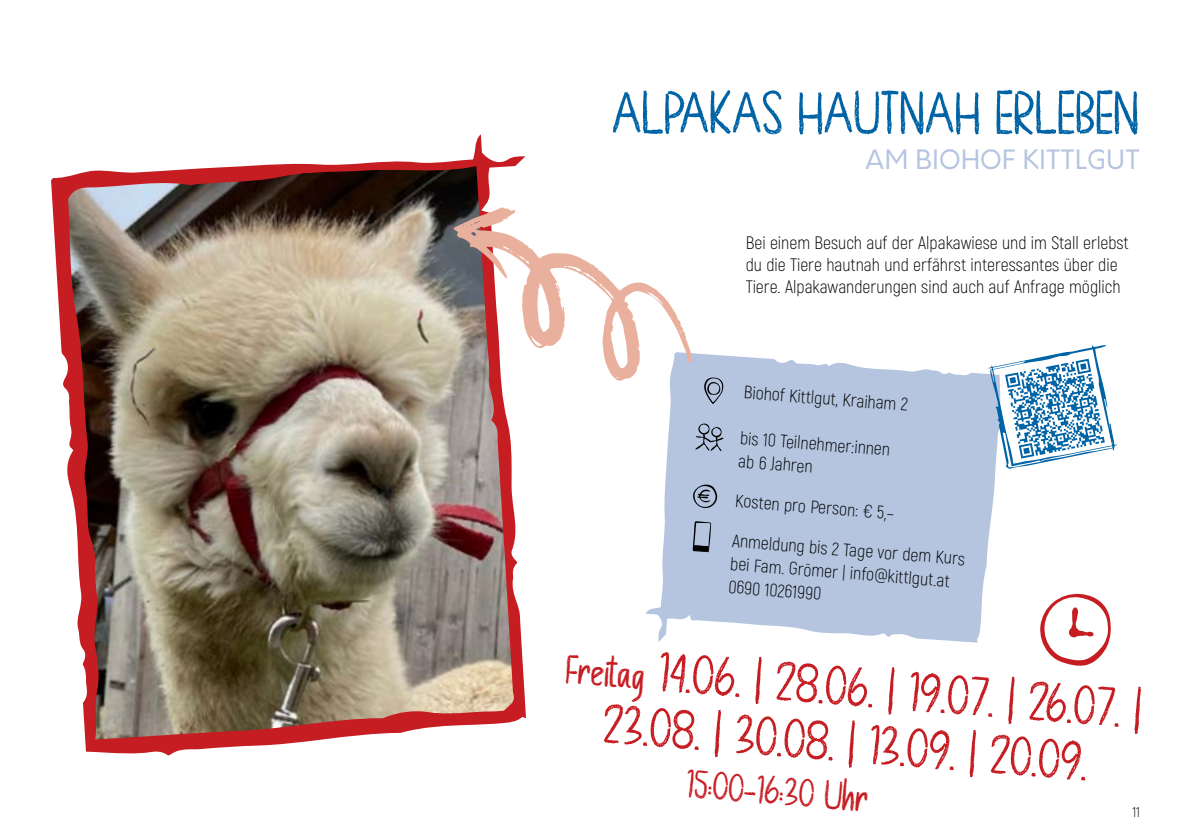
<style>
.page{position:relative;width:1191px;height:840px;background:#fff}
.page>*{position:absolute;margin:0;border:0;box-sizing:border-box;transform-origin:0 0}
.t1{font:60px "Chalk Board";color:#0063a5}
.t2{font:56px/56.4px "Chalk Board";color:#c61d23;text-align:center}
.t3{font:40px "Chalk Board";color:#c61d23}
.t4{font:26px "Orkney";letter-spacing:.01em;color:#b5c5e0}
.t5{font:300 18px/22.8px "Akrobat";color:#000}
.t6{font:300 14px "Akrobat";color:#000}
.s1{font-size:40px}
</style>
<div class="page">
<svg style="left:646px;top:353px;width:350px;height:289px;background:#bfcde4"></svg>
<svg style="left:704px;top:377px;width:19px;height:27px"></svg>
<svg style="left:692px;top:521px;width:19px;height:31px"></svg>
<svg style="left:695px;top:423px;width:28px;height:28px"></svg>
<svg style="left:693px;top:484px;width:24px;height:24px"></svg>
<svg style="left:1040px;top:593px;width:70px;height:72px"></svg>
<svg style="left:988px;top:345px;width:129px;height:123px"></svg>
<img style="left:51px;top:134px;width:475px;height:620px">
<svg style="left:454px;top:207px;width:238px;height:174px"></svg>
<h1 class="t1" style="left:613px;top:77px;width:528px">ALPAKAS HAUTNAH ERLEBEN</h1>
<h3 class="t4" style="left:865px;top:143px;width:276px">AM BIOHOF KITTLGUT</h3>
<p class="t5" style="left:746px;top:231px;width:384px;line-height:22px">Bei einem Besuch auf der Alpakawiese und im Stall erlebst du die Tiere hautnah und erfährst interessantes über die<br>Tiere. Alpakawanderungen sind auch auf Anfrage möglich</p>
<p class="t5" style="left:744px;top:381px;width:166px;rotate:4deg">Biohof Kittlgut, Kraiham 2</p>
<p class="t5" style="left:741px;top:426px;width:152px;rotate:4deg">bis 10 Teilnehmer:innen ab 6 Jahren</p>
<p class="t5" style="left:736px;top:489px;width:161px;rotate:4deg">Kosten pro Person: € 5,–</p>
<p class="t5" style="left:732px;top:529px;width:235px;rotate:4deg">Anmeldung bis 2 Tage vor dem Kurs bei Fam. Grömer | info@kittlgut.at<br>0690 10261990</p>
<h2 class="t2" style="left:570px;top:632px;width:578px;rotate:5deg"><span class="s1">Freitag</span> 14.06. | 28.06. | 19.07. | 26.07. |<br>23.08. | 30.08. | 13.09. | 20.09.</h2>
<h3 class="t3" style="left:689px;top:759px;width:184px;rotate:5deg">15:00-16:30 Uhr</h3>
<p class="t6" style="left:1132px;top:803px;width:9px">11</p>
</div>
